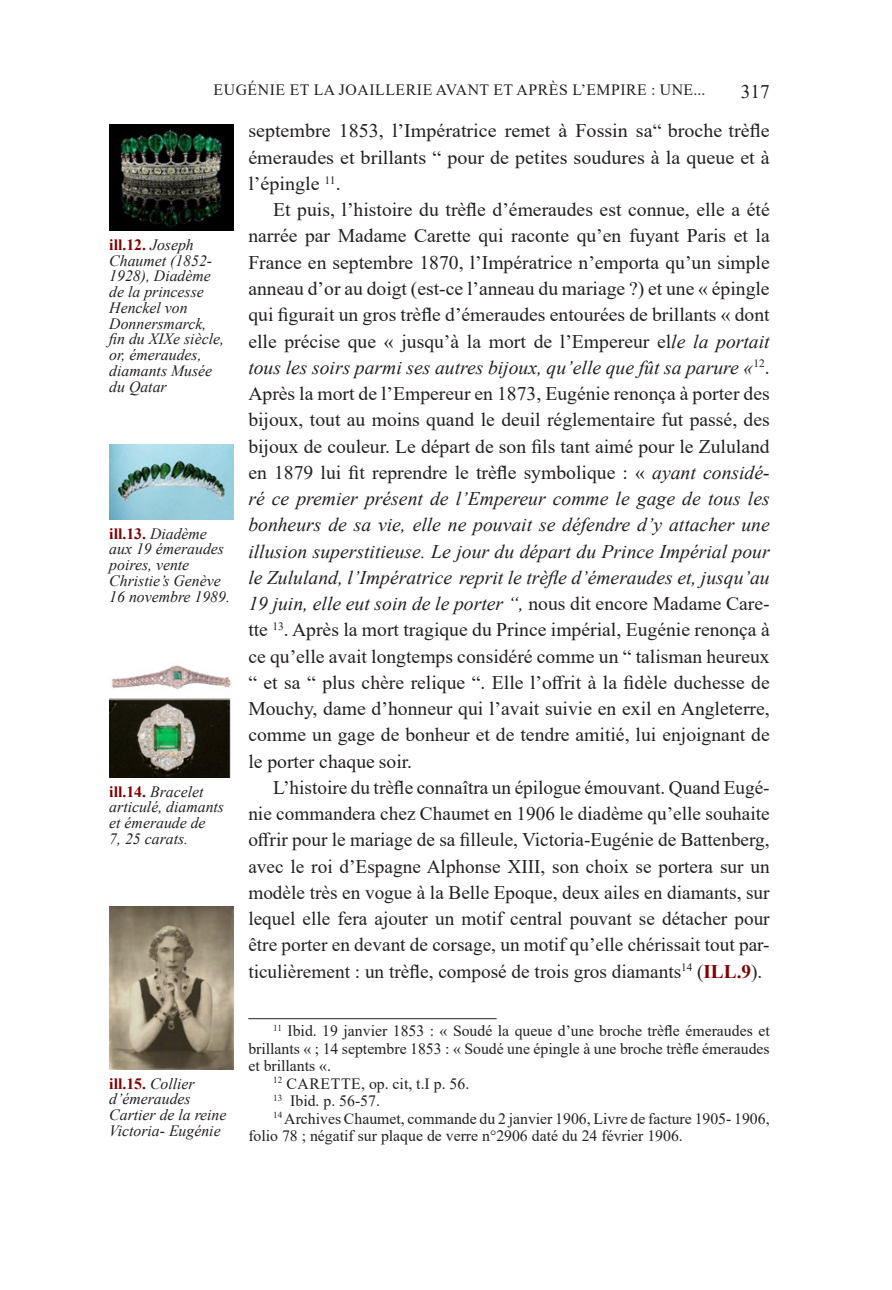
<style>
.page{position:relative;width:892px;height:1290px;background:#fff}
.page>*{position:absolute;margin:0;border:0;box-sizing:border-box;transform-origin:0 0}
.TEXTO{font:19.25px/26.2px "Times New Roman";color:#231f20;text-align:justify}
.TEXTO-2{font:19.25px/26.2px "Times New Roman";color:#231f20;scale:1.04 1}
.Pie_de_foto_-_Column{font:italic 15.75px/15.8px "Times New Roman";color:#231f20}
.Nota_al_Pie{font:15.75px/17.5px "Times New Roman";color:#231f20;text-align:justify}
.Nota_al_Pie-2{font:15.75px "Times New Roman";letter-spacing:.035em;color:#231f20}
.s1{font-style:italic}
.s2{font-weight:700;color:#800000}
.s3{font-weight:700;font-style:normal;color:#800000}
</style>
<div class="page">
<hr style="left:248px;top:1018px;width:248px;height:1px;background:#231f20">
<img style="left:109px;top:906px;width:124px;height:163px">
<img style="left:109px;top:665px;width:122px;height:112px">
<img style="left:109px;top:444px;width:124px;height:76px">
<img style="left:109px;top:124px;width:124px;height:107px">
<p class="Nota_al_Pie-2" style="left:213px;top:79px;width:493px">EUGÉNIE ET LA JOAILLERIE AVANT ET APRÈS L’EMPIRE : UNE...</p>
<p class="TEXTO" style="left:248px;top:71px;width:522px;line-height:39.7px;text-align:right">317<br>septembre 1853, l’Impératrice remet à Fossin sa“ broche trèfle</p>
<p class="TEXTO-2" style="left:248px;top:144px;width:502px">émeraudes et brillants “ pour de petites soudures à la queue et à l’épingle <sup>11</sup>.</p>
<p class="TEXTO" style="left:248px;top:196px;width:523px;text-indent:25px">Et puis, l’histoire du trèfle d’émeraudes est connue, elle a été narrée par Madame Carette qui raconte qu’en fuyant Paris et la France en septembre 1870, l’Impératrice n’emporta qu’un simple anneau d’or au doigt (est-ce l’anneau du mariage ?) et une « épingle qui figurait un gros trèfle d’émeraudes entourées de brillants « dont elle précise que « jusqu’à la mort de l’Empereur el<span class="s1">le la portait tous les soirs parmi ses autres bijoux, qu’elle que fût sa parure «</span><sup>12</sup>.<br>Après la mort de l’Empereur en 1873, Eugénie renonça à porter des bijoux, tout au moins quand le deuil réglementaire fut passé, des bijoux de couleur. Le départ de son fils tant aimé pour le Zululand en 1879 lui fit reprendre le trèfle symbolique : « <span class="s1">ayant considé&shy;ré ce premier présent de l’Empereur comme le gage de tous les bonheurs de sa vie, elle ne pouvait se défendre d’y attacher une illusion superstitieuse. Le jour du départ du Prince Impérial pour le Zululand, l’Impératrice reprit le trèfle d’émeraudes et, jusqu’au 19 juin, elle eut soin de le porter “,</span> nous dit encore Madame Care&shy;tte <sup>13</sup>. Après la mort tragique du Prince impérial, Eugénie renonça à ce qu’elle avait longtemps considéré comme un “ talisman heureux “ et sa “ plus chère relique “. Elle l’offrit à la fidèle duchesse de Mouchy, dame d’honneur qui l’avait suivie en exil en Angleterre, comme un gage de bonheur et de tendre amitié, lui enjoignant de le porter chaque soir.</p>
<p class="TEXTO" style="left:248px;top:774px;width:522px;text-indent:25px">L’histoire du trèfle connaîtra un épilogue émouvant. Quand Eugé&shy;nie commandera chez Chaumet en 1906 le diadème qu’elle souhaite offrir pour le mariage de sa filleule, Victoria-Eugénie de Battenberg, avec le roi d’Espagne Alphonse XIII, son choix se portera sur un modèle très en vogue à la Belle Epoque, deux ailes en diamants, sur lequel elle fera ajouter un motif central pouvant se détacher pour être porter en devant de corsage, un motif qu’elle chérissait tout par&shy;ticulièrement : un trèfle, composé de trois gros diamants<sup>14</sup> (<span class="s2">ILL.9</span>).</p>
<p class="Pie_de_foto_-_Column" style="left:109px;top:236px;width:116px"><span class="s3">ill.12.</span> Joseph<br>Chaumet (1852-<br>1928), Diadème de la princesse<br>Henckel von<br>Donnersmarck, fin du XIXe siècle, or, émeraudes, diamants Musée du Qatar</p>
<p class="Pie_de_foto_-_Column" style="left:109px;top:525px;width:122px"><span class="s3">ill.13.</span> Diadème aux 19 émeraudes poires, vente<br>Christie’s Genève<br>16 novembre 1989.</p>
<p class="Pie_de_foto_-_Column" style="left:109px;top:783px;width:116px"><span class="s3">ill.14.</span> Bracelet articulé, diamants et émeraude de<br>7, 25 carats.</p>
<p class="Pie_de_foto_-_Column" style="left:109px;top:1075px;width:119px"><span class="s3">ill.15.</span> Collier d’émeraudes<br>Cartier de la reine<br>Victoria- Eugénie</p>
<p class="Nota_al_Pie" style="left:248px;top:1022px;width:522px;text-indent:25px"><sup>11</sup> Ibid. 19 janvier 1853 : « Soudé la queue d’une broche trèfle émeraudes et brillants « ; 14 septembre 1853 : « Soudé une épingle à une broche trèfle émeraudes et brillants «.</p>
<p class="Nota_al_Pie-2" style="left:273px;top:1072px;width:197px"><sup>12</sup> CARETTE, op. cit, t.I p. 56.</p>
<p class="Nota_al_Pie" style="left:273px;top:1092px;width:108px"><sup>13</sup> Ibid. p. 56-57.</p>
<p class="Nota_al_Pie" style="left:248px;top:1109px;width:522px;text-indent:25px"><sup>14</sup> Archives Chaumet, commande du 2 janvier 1906, Livre de facture 1905- 1906, folio 78 ; négatif sur plaque de verre n°2906 daté du 24 février 1906.</p>
</div>
